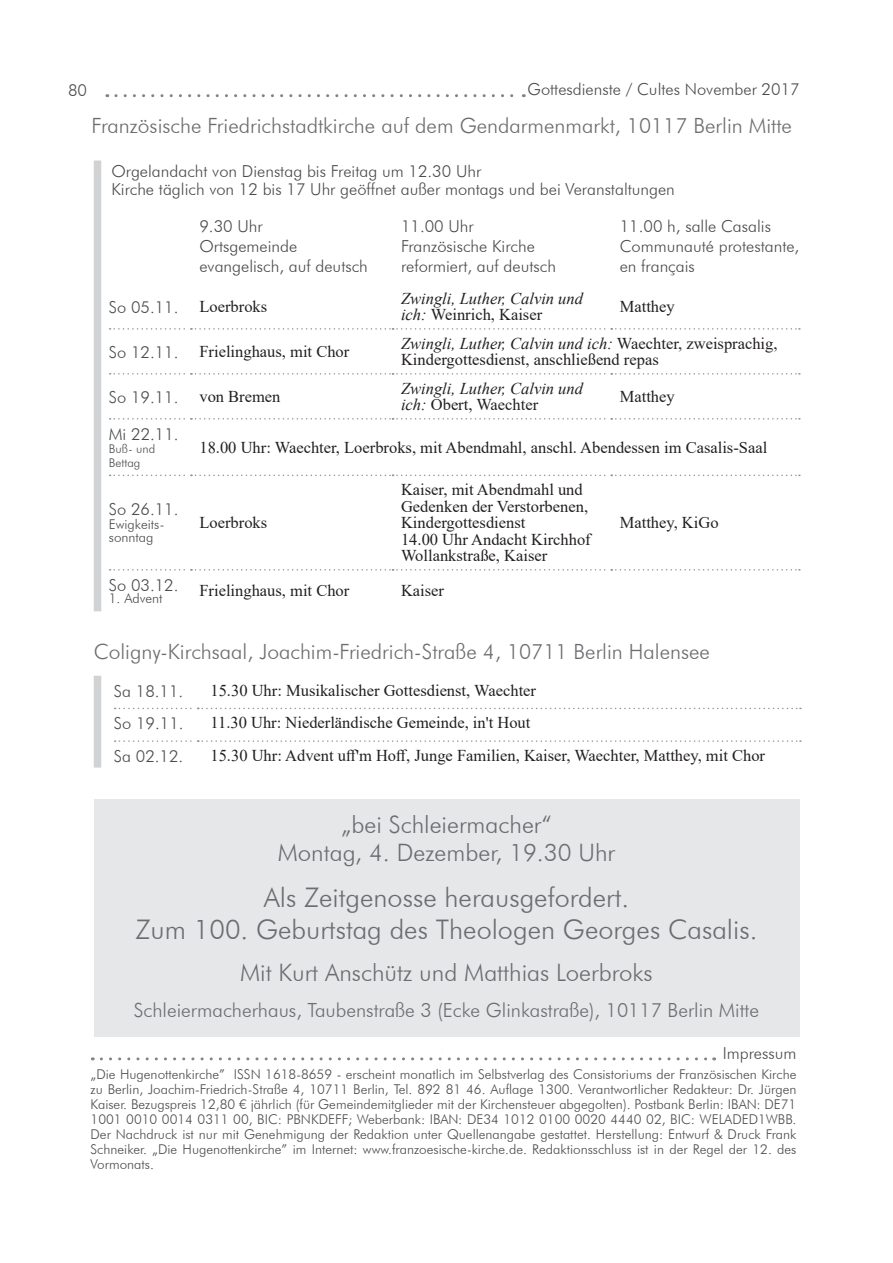
<style>
.page{position:relative;width:893px;height:1263px;background:#fff}
.page>*{position:absolute;margin:0;border:0;box-sizing:border-box;transform-origin:0 0}
.Huki_Head_groß{font:300 27px "Futura BT";color:#6c6d70}
.Huki_Head_groß-2{font:300 24px "Futura BT";color:#6c6d70}
.Huki_Head_groß-3{font:300 21px "Futura BT";color:#6c6d70}
.Huki_Head_groß-4{font:300 19.5px "Futura BT";color:#6c6d70}
.Fliestext_Kasten{font:16.5px/16.5px "Times New Roman";color:#231f20}
.Huki_Head_klein{font:300 16.5px/19.8px "Futura BT";color:#4b4c4d}
.Fliestext_Kasten-2{font:italic 16.5px/16.5px "Times New Roman";color:#231f20}
.Huki_Head_klein-2{font:300 13.5px/15px "Futura BT";color:#4b4c4d}
.Huki_Head_klein-3{font:300 12px/13.5px "Futura BT";color:#4b4c4d}
.s1{font-style:normal}
.s2{font-style:italic}
</style>
<div class="page">
<div style="left:94px;top:799px;width:705px;height:237px;background:#e6e7e9"></div>
<svg style="left:116px;top:94px;width:408px;height:3px"></svg>
<div style="left:94px;top:161px;width:7px;height:450px;background:#d1d2d4"></div>
<div style="left:94px;top:676px;width:7px;height:91px;background:#d1d2d4"></div>
<svg style="left:110px;top:475px;width:690px;height:1px"></svg>
<svg style="left:110px;top:569px;width:690px;height:1px"></svg>
<svg style="left:110px;top:328px;width:690px;height:2px"></svg>
<svg style="left:110px;top:373px;width:690px;height:2px"></svg>
<svg style="left:110px;top:418px;width:690px;height:2px"></svg>
<svg style="left:115px;top:708px;width:686px;height:1px"></svg>
<svg style="left:115px;top:740px;width:686px;height:2px"></svg>
<svg style="left:101px;top:1057px;width:614px;height:3px"></svg>
<p class="Huki_Head_klein" style="left:68px;top:80px;width:21px">80</p>
<p class="Huki_Head_klein" style="left:527px;top:79px;width:274px">Gottesdienste / Cultes November 2017</p>
<p class="Huki_Head_groß-3" style="left:92px;top:113px;width:702px">Französische Friedrichstadtkirche auf dem Gendarmenmarkt, 10117 Berlin Mitte</p>
<p class="Huki_Head_klein" style="left:111px;top:161px;width:371px">Orgelandacht von Dienstag bis Freitag um 12.30 Uhr</p>
<p class="Huki_Head_klein" style="left:111px;top:179px;width:565px">Kirche täglich von 12 bis 17 Uhr geöffnet außer montags und bei Veranstaltungen</p>
<p class="Huki_Head_klein" style="left:199px;top:216px;width:170px">9.30 Uhr<br>Ortsgemeinde evangelisch, auf deutsch</p>
<p class="Huki_Head_klein" style="left:401px;top:216px;width:156px">11.00 Uhr<br>Französische Kirche reformiert, auf deutsch</p>
<p class="Huki_Head_klein" style="left:620px;top:216px;width:181px">11.00 h, salle Casalis<br>Communauté protestante, en français</p>
<p class="Huki_Head_klein" style="left:109px;top:297px;width:71px">So 05.11.</p>
<p class="Fliestext_Kasten" style="left:199px;top:298px;width:69px">Loerbroks</p>
<p class="Fliestext_Kasten-2" style="left:401px;top:290px;width:183px">Zwingli, Luther, Calvin und ich: <span class="s1">Weinrich, Kaiser</span></p>
<p class="Fliestext_Kasten" style="left:620px;top:298px;width:56px">Matthey</p>
<p class="Huki_Head_klein" style="left:109px;top:342px;width:71px">So 12.11.</p>
<p class="Fliestext_Kasten" style="left:199px;top:343px;width:151px">Frielinghaus, mit Chor</p>
<p class="Fliestext_Kasten" style="left:401px;top:334px;width:378px"><span class="s2">Zwingli, Luther, Calvin und ich:</span> Waechter, zweisprachig,<br>Kindergottesdienst, anschließend repas</p>
<p class="Huki_Head_klein" style="left:109px;top:387px;width:71px">So 19.11.</p>
<p class="Fliestext_Kasten" style="left:199px;top:388px;width:83px">von Bremen</p>
<p class="Fliestext_Kasten-2" style="left:401px;top:380px;width:183px">Zwingli, Luther, Calvin und ich: <span class="s1">Obert, Waechter</span></p>
<p class="Fliestext_Kasten" style="left:620px;top:388px;width:56px">Matthey</p>
<p class="Huki_Head_klein" style="left:109px;top:424px;width:71px">Mi 22.11.</p>
<p class="Huki_Head_klein-3" style="left:109px;top:442px;width:48px">Buß- und<br>Bettag</p>
<p class="Fliestext_Kasten" style="left:199px;top:438px;width:569px">18.00 Uhr: Waechter, Loerbroks, mit Abendmahl, anschl. Abendessen im Casalis-Saal</p>
<p class="Huki_Head_klein" style="left:109px;top:499px;width:71px">So 26.11.</p>
<p class="Huki_Head_klein-2" style="left:109px;top:517px;width:57px;line-height:13.5px">Ewigkeits&shy;sonntag</p>
<p class="Fliestext_Kasten" style="left:199px;top:514px;width:69px">Loerbroks</p>
<p class="Fliestext_Kasten" style="left:401px;top:481px;width:189px">Kaiser, mit Abendmahl und<br>Gedenken der Verstorbenen,<br>Kindergottesdienst</p>
<p class="Fliestext_Kasten" style="left:401px;top:530px;width:191px">14.00 Uhr Andacht Kirchhof<br>Wollankstraße, Kaiser</p>
<p class="Fliestext_Kasten" style="left:620px;top:514px;width:100px">Matthey, KiGo</p>
<p class="Huki_Head_klein" style="left:109px;top:575px;width:71px">So 03.12.</p>
<p class="Huki_Head_klein-2" style="left:109px;top:590px;width:55px">1. Advent</p>
<p class="Fliestext_Kasten" style="left:199px;top:582px;width:151px">Frielinghaus, mit Chor</p>
<p class="Fliestext_Kasten" style="left:401px;top:582px;width:45px">Kaiser</p>
<p class="Huki_Head_groß-3" style="left:94px;top:639px;width:618px">Coligny-Kirchsaal, Joachim-Friedrich-Straße 4, 10711 Berlin Halensee</p>
<p class="Huki_Head_klein" style="left:114px;top:681px;width:71px">Sa 18.11.</p>
<p class="Fliestext_Kasten" style="left:210px;top:681px;width:327px">15.30 Uhr: Musikalischer Gottesdienst, Waechter</p>
<p class="Huki_Head_klein" style="left:114px;top:713px;width:71px">So 19.11.</p>
<p class="Fliestext_Kasten" style="left:210px;top:714px;width:321px">11.30 Uhr: Niederländische Gemeinde, in't Hout</p>
<p class="Huki_Head_klein" style="left:114px;top:746px;width:71px">Sa 02.12.</p>
<p class="Fliestext_Kasten" style="left:210px;top:747px;width:556px">15.30 Uhr: Advent uff'm Hoff, Junge Familien, Kaiser, Waechter, Matthey, mit Chor</p>
<p class="Huki_Head_groß-2" style="left:341px;top:809px;width:212px">„bei Schleiermacher“</p>
<p class="Huki_Head_groß-2" style="left:278px;top:838px;width:339px">Montag, 4. Dezember, 19.30 Uhr</p>
<p class="Huki_Head_groß" style="left:264px;top:880px;width:367px">Als Zeitgenosse herausgefordert.</p>
<p class="Huki_Head_groß" style="left:136px;top:913px;width:623px">Zum 100. Geburtstag des Theologen Georges Casalis.</p>
<p class="Huki_Head_groß-2" style="left:240px;top:957px;width:414px">Mit Kurt Anschütz und Matthias Loerbroks</p>
<p class="Huki_Head_groß-4" style="left:134px;top:998px;width:627px">Schleiermacherhaus, Taubenstraße 3 (Ecke Glinkastraße), 10117 Berlin Mitte</p>
<p class="Huki_Head_klein" style="left:723px;top:1043px;width:75px">Impressum</p>
<p class="Huki_Head_klein-2" style="left:91px;top:1067px;width:707px;text-align:justify">„Die Hugenottenkirche” ISSN 1618-8659 - erscheint monatlich im Selbstverlag des Consistoriums der Französischen Kirche zu Berlin, Joachim-Friedrich-Straße 4, 10711 Berlin, Tel. 892 81 46. Auflage 1300. Verantwortlicher Redakteur: Dr. Jürgen Kaiser. Bezugspreis 12,80 € jährlich (für Gemeindemitglieder mit der Kirchensteuer abgegolten). Postbank Berlin: IBAN: DE71<br>1001 0010 0014 0311 00, BIC: PBNKDEFF; Weberbank: IBAN: DE34 1012 0100 0020 4440 02, BIC: WELADED1WBB.<br>Der Nachdruck ist nur mit Genehmigung der Redaktion unter Quellenangabe gestattet. Herstellung: Entwurf &amp; Druck Frank Schneiker. „Die Hugenottenkirche” im Internet: www.franzoesische-kirche.de. Redaktionsschluss ist in der Regel der 12. des Vormonats.</p>
</div>
